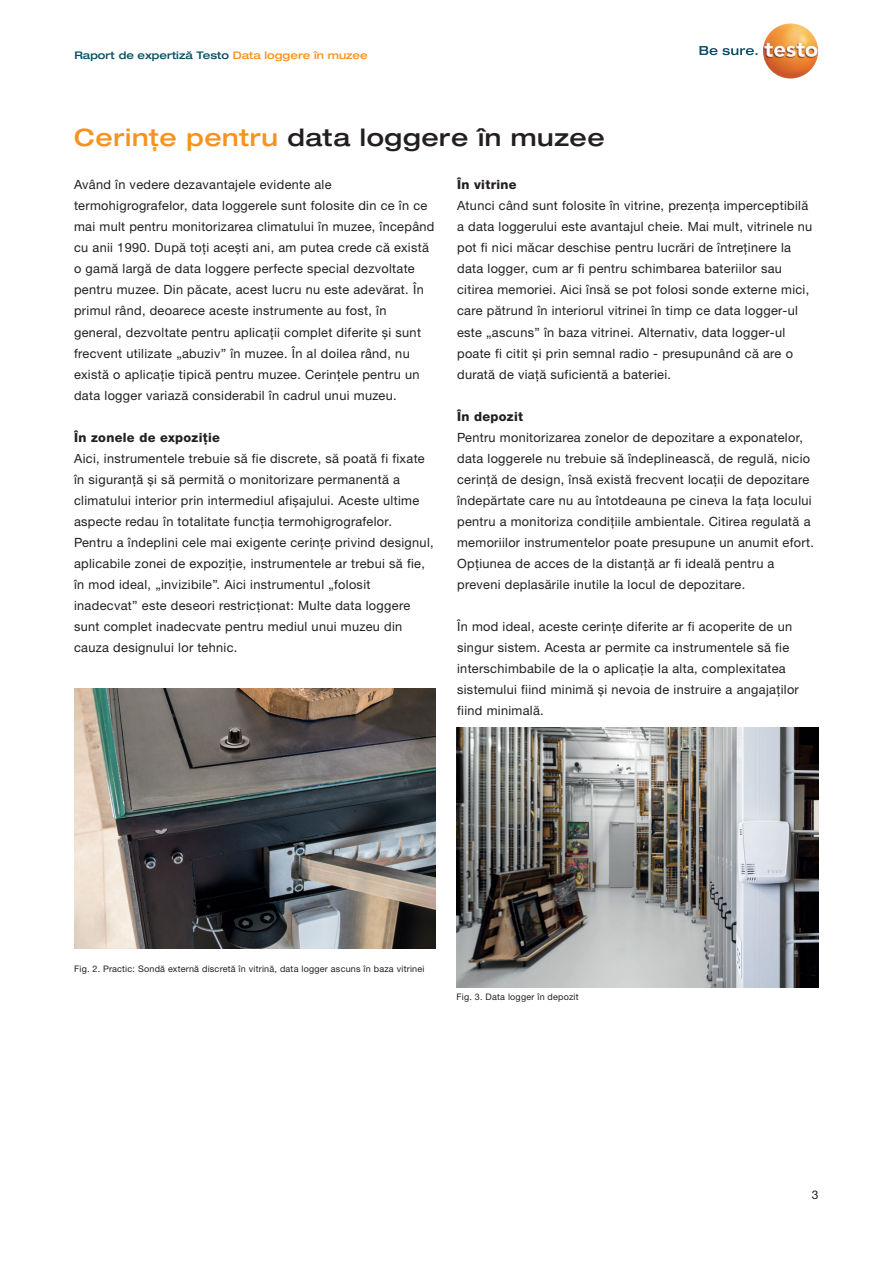
<style>
.page{position:relative;width:893px;height:1263px;background:#fff}
.page>*{position:absolute;margin:0;border:0;box-sizing:border-box;transform-origin:0 0}
.Headline{font:500 expanded 24px "Helvetica Neue LTW1 G";letter-spacing:.025em;color:#231f20}
.Copy{font:12.75px/21px "Helvetica Neue LTW1 G";letter-spacing:.025em;color:#231f20}
.Copy-2{font:800 12.75px "Helvetica Neue LTW1 G";letter-spacing:.025em;color:#231f20}
.t1{font:12px "Helvetica Neue LTW1 G";color:#231f20}
.t2{font:500 expanded 10.5px "Helvetica Neue LTW1 G";color:#074f64}
.Copy-3{font:9px "Helvetica Neue LTW1 G";letter-spacing:.025em;color:#231f20}
.s1{color:#f7931d}
</style>
<div class="page">
<svg style="left:699px;top:46px;width:58px;height:9px"></svg>
<img style="left:763px;top:23px;width:55px;height:56px;border-radius:28px">
<img style="left:74px;top:689px;width:362px;height:259px">
<img style="left:457px;top:728px;width:361px;height:259px">
<p class="t2" style="left:74px;top:48px;width:295px">Raport de expertiză Testo <span class="s1">Data loggere în muzee</span></p>
<p class="Headline" style="left:74px;top:122px;width:532px"><span class="s1">Cerințe pentru</span> data loggere în muzee</p>
<p class="Copy" style="left:74px;top:174px;width:362px">Având în vedere dezavantajele evidente ale termohigrografelor, data loggerele sunt folosite din ce în ce mai mult pentru monitorizarea climatului în muzee, începând cu anii 1990. După toți acești ani, am putea crede că există o gamă largă de data loggere perfecte special dezvoltate pentru muzee. Din păcate, acest lucru nu este adevărat. În primul rând, deoarece aceste instrumente au fost, în general, dezvoltate pentru aplicații complet diferite și sunt frecvent utilizate „abuziv” în muzee. În al doilea rând, nu există o aplicație tipică pentru muzee. Cerințele pentru un data logger variază considerabil în cadrul unui muzeu.</p>
<p class="Copy-2" style="left:74px;top:429px;width:147px">În zonele de expoziție</p>
<p class="Copy" style="left:74px;top:447px;width:352px">Aici, instrumentele trebuie să fie discrete, să poată fi fixate în siguranță și să permită o monitorizare permanentă a climatului interior prin intermediul afișajului. Aceste ultime aspecte redau în totalitate funcția termohigrografelor.</p>
<p class="Copy" style="left:74px;top:531px;width:361px">Pentru a îndeplini cele mai exigente cerințe privind designul, aplicabile zonei de expoziție, instrumentele ar trebui să fie, în mod ideal, „invizibile”. Aici instrumentul „folosit inadecvat” este deseori restricționat: Multe data loggere sunt complet inadecvate pentru mediul unui muzeu din cauza designului lor tehnic.</p>
<p class="Copy-2" style="left:457px;top:177px;width:61px">În vitrine</p>
<p class="Copy" style="left:457px;top:195px;width:357px">Atunci când sunt folosite în vitrine, prezența imperceptibilă a data loggerului este avantajul cheie. Mai mult, vitrinele nu pot fi nici măcar deschise pentru lucrări de întreținere la data logger, cum ar fi pentru schimbarea bateriilor sau citirea memoriei. Aici însă se pot folosi sonde externe mici, care pătrund în interiorul vitrinei în timp ce data logger-ul este „ascuns” în baza vitrinei. Alternativ, data logger-ul poate fi citit și prin semnal radio - presupunând că are o durată de viață suficientă a bateriei.</p>
<p class="Copy-2" style="left:457px;top:408px;width:67px">În depozit</p>
<p class="Copy" style="left:457px;top:426px;width:358px">Pentru monitorizarea zonelor de depozitare a exponatelor, data loggerele nu trebuie să îndeplinească, de regulă, nicio cerință de design, însă există frecvent locații de depozitare îndepărtate care nu au întotdeauna pe cineva la fața locului pentru a monitoriza condițiile ambientale. Citirea regulată a memoriilor instrumentelor poate presupune un anumit efort.<br>Opțiunea de acces de la distanță ar fi ideală pentru a preveni deplasările inutile la locul de depozitare.</p>
<p class="Copy" style="left:457px;top:615px;width:343px">În mod ideal, aceste cerințe diferite ar fi acoperite de un singur sistem. Acesta ar permite ca instrumentele să fie interschimbabile de la o aplicație la alta, complexitatea sistemului fiind minimă și nevoia de instruire a angajaților fiind minimală.</p>
<p class="Copy-3" style="left:74px;top:963px;width:352px">Fig. 2. Practic: Sondă externă discretă în vitrină, data logger ascuns în baza vitrinei</p>
<p class="Copy-3" style="left:456px;top:991px;width:124px">Fig. 3. Data logger în depozit</p>
<p class="t1" style="left:812px;top:1187px;width:8px">3</p>
</div>
